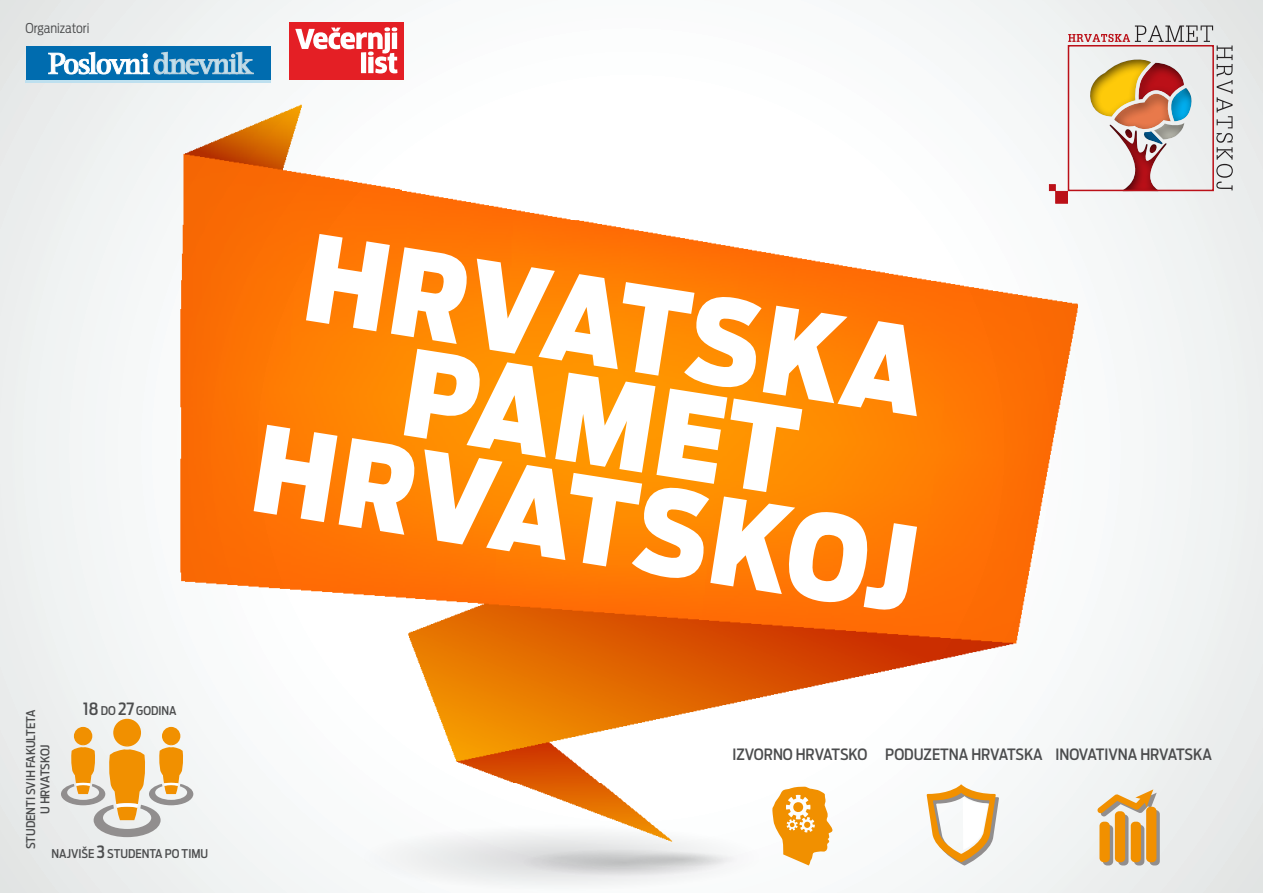
<style>
.page{position:relative;width:1263px;height:893px;background:#f4f6f7}
.page>*{position:absolute;margin:0;border:0;box-sizing:border-box;transform-origin:0 0}
.t1{font:900 117.9px/98.2px "Antenna Cond";color:#fff;text-align:center}
.t2{font:500 15.45px "Antenna Cond";letter-spacing:-.005em;color:#4b4c4d}
.t3{font:300 13.5px "Antenna Cond";color:#4b4c4d}
.t4{font:500 12px/14.4px "Antenna Cond";color:#4b4c4d;text-align:center}
.s1{font-size:16.8px}
</style>
<div class="page">
<div style="left:1055px;top:191px;width:13px;height:12px;background:#bb1018;border:1px solid #bb1018"></div>
<svg style="left:1049px;top:185px;width:6px;height:6px"></svg>
<svg style="left:1068px;top:26px;width:165px;height:165px"></svg>
<img style="left:438px;top:783px;width:371px;height:94px">
<img style="left:403px;top:217px;width:561px;height:566px">
<img style="left:180px;top:104px;width:225px;height:566px">
<img style="left:964px;top:280px;width:114px;height:375px">
<img style="left:403px;top:104px;width:227px;height:115px">
<div style="left:26px;top:46px;width:244px;height:36px;background:#006caf"></div>
<svg style="left:48px;top:52px;width:206px;height:22px"></svg>
<hr style="left:26px;top:80px;width:245px;height:2px;background:#bee0ef">
<div style="left:289px;top:22px;width:115px;height:58px;background:#e41f25"></div>
<svg style="left:295px;top:27px;width:102px;height:46px"></svg>
<svg style="left:772px;top:786px;width:61px;height:79px"></svg>
<svg style="left:927px;top:784px;width:72px;height:81px"></svg>
<svg style="left:1118px;top:814px;width:10px;height:51px"></svg>
<div style="left:1103px;top:825px;width:10px;height:40px;background:#918e8e;border-radius:4px"></div>
<div style="left:1134px;top:825px;width:10px;height:40px;background:#918e8e;border-radius:4px"></div>
<svg style="left:1149px;top:810px;width:11px;height:55px"></svg>
<div style="left:1115px;top:811px;width:10px;height:51px;background:#f19000;border-radius:4px"></div>
<div style="left:1099px;top:822px;width:11px;height:40px;background:#f19000;border-radius:4px"></div>
<div style="left:1131px;top:822px;width:10px;height:40px;background:#f19000;border-radius:4px"></div>
<div style="left:1146px;top:807px;width:10px;height:55px;background:#f19000;border-radius:4px"></div>
<svg style="left:1097px;top:789px;width:60px;height:27px"></svg>
<svg style="left:61px;top:719px;width:132px;height:118px"></svg>
<p class="t3" style="left:26px;top:20px;width:66px">Organizatori</p>
<p class="t4" style="left:83px;top:703px;width:95px"><span class="s1">18</span> DO <span class="s1">27</span> GODINA</p>
<p class="t4" style="left:24px;top:849px;width:141px;rotate:-90deg">STUDENTI SVIH FAKULTETA<br>U HRVATSKOJ</p>
<p class="t4" style="left:52px;top:846px;width:158px">NAJVIŠE <span class="s1">3</span> STUDENTA PO TIMU</p>
<p class="t1" style="left:293px;top:224px;width:671px;rotate:9deg">HRVATSKA<br>PAMET<br>HRVATSKOJ</p>
<p class="t2" style="left:732px;top:745px;width:136px">IZVORNO HRVATSKO</p>
<p class="t2" style="left:885px;top:745px;width:159px">PODUZETNA HRVATSKA</p>
<p class="t2" style="left:1055px;top:745px;width:158px">INOVATIVNA HRVATSKA</p>
</div>
